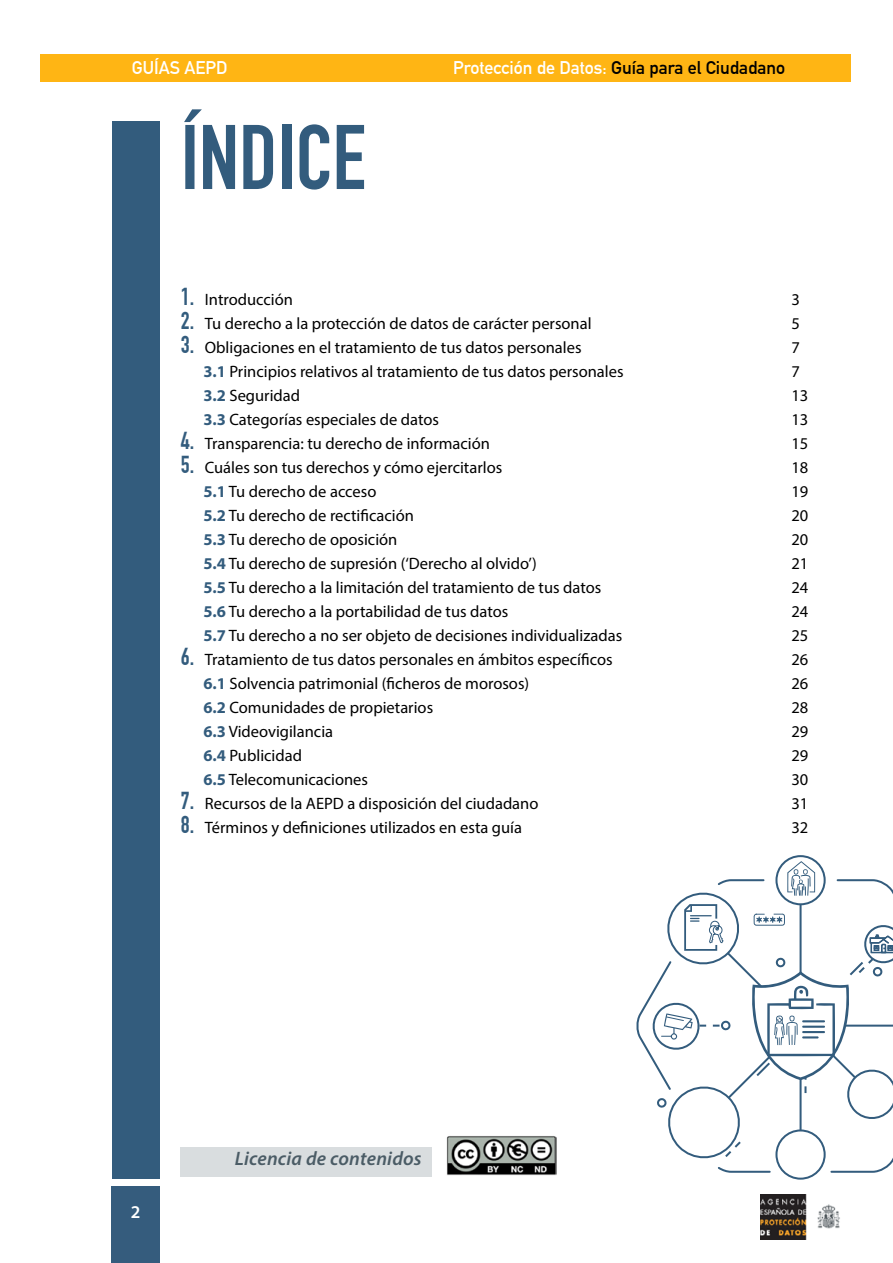
<style>
.page{position:relative;width:893px;height:1263px;background:#fff}
.page>*{position:absolute;margin:0;border:0;box-sizing:border-box;transform-origin:0 0}
.t1{font:700 90px "DIN Condensed";color:#335c7d}
.t2{font:italic 600 19.5px "Myriad Pro";letter-spacing:.01em;color:#4b5c66}
.t3{font:700 18px "DIN Alternate";color:#000}
.t4{font:700 18px "DIN Alternate";color:#fff}
.t5{font:600 18px "Myriad Pro";color:#fff}
.t6{font:16.5px "Myriad Pro";color:#000}
.s1{color:#fff}
.s2{font-family:"DIN Condensed";font-weight:700;font-size:24px;color:#335c7d}
.s3{font-weight:700;color:#335c7d}
</style>
<div class="page">
<div style="left:40px;top:54px;width:810px;height:27px;background:#ffb514"></div>
<div style="left:112px;top:1186px;width:48px;height:77px;background:#355c7d"></div>
<img style="left:760px;top:1195px;width:80px;height:45px">
<div style="left:112px;top:122px;width:48px;height:1057px;background:#335c7d"></div>
<svg style="left:776px;top:856px;width:49px;height:48px"></svg>
<div style="left:775px;top:855px;width:51px;height:50px;border:2px solid #335c7d;border-radius:50%"></div>
<svg style="left:776px;top:1130px;width:49px;height:49px"></svg>
<svg style="left:649px;top:861px;width:244px;height:313px"></svg>
<img style="left:446px;top:1136px;width:111px;height:39px">
<div style="left:181px;top:1148px;width:251px;height:29px;background:#d9dddf"></div>
<p class="t4" style="left:132px;top:54px;width:97px">GUÍAS AEPD</p>
<h1 class="t1" style="left:181px;top:105px;width:186px">ÍNDICE</h1>
<p class="t3" style="left:453px;top:54px;width:333px"><span class="s1">Protección de Datos:</span> Guía para el Ciudadano</p>
<p class="t6" style="left:181px;top:290px;width:114px"><span class="s2">1.</span> Introducción</p>
<p class="t6" style="left:791px;top:290px;width:10px">3</p>
<p class="t6" style="left:181px;top:314px;width:412px"><span class="s2">2.</span> Tu derecho a la protección de datos de carácter personal</p>
<p class="t6" style="left:791px;top:314px;width:10px">5</p>
<p class="t6" style="left:181px;top:338px;width:402px"><span class="s2">3.</span> Obligaciones en el tratamiento de tus datos personales</p>
<p class="t6" style="left:791px;top:338px;width:10px">7</p>
<p class="t6" style="left:203px;top:362px;width:422px"><span class="s3">3.1</span> Principios relativos al tratamiento de tus datos personales</p>
<p class="t6" style="left:791px;top:362px;width:10px">7</p>
<p class="t6" style="left:203px;top:386px;width:98px"><span class="s3">3.2</span> Seguridad</p>
<p class="t6" style="left:791px;top:386px;width:18px">13</p>
<p class="t6" style="left:203px;top:410px;width:237px"><span class="s3">3.3</span> Categorías especiales de datos</p>
<p class="t6" style="left:791px;top:410px;width:18px">13</p>
<p class="t6" style="left:181px;top:434px;width:311px"><span class="s2">4.</span> Transparencia: tu derecho de información</p>
<p class="t6" style="left:791px;top:434px;width:18px">15</p>
<p class="t6" style="left:181px;top:458px;width:323px"><span class="s2">5.</span> Cuáles son tus derechos y cómo ejercitarlos</p>
<p class="t6" style="left:791px;top:458px;width:18px">18</p>
<p class="t6" style="left:203px;top:482px;width:175px"><span class="s3">5.1</span> Tu derecho de acceso</p>
<p class="t6" style="left:791px;top:482px;width:18px">19</p>
<p class="t6" style="left:203px;top:506px;width:212px"><span class="s3">5.2</span> Tu derecho de rectificación</p>
<p class="t6" style="left:791px;top:506px;width:18px">20</p>
<p class="t6" style="left:203px;top:530px;width:196px"><span class="s3">5.3</span> Tu derecho de oposición</p>
<p class="t6" style="left:791px;top:530px;width:18px">20</p>
<p class="t6" style="left:203px;top:554px;width:335px"><span class="s3">5.4</span> Tu derecho de supresión (‘Derecho al olvido’)</p>
<p class="t6" style="left:791px;top:554px;width:18px">21</p>
<p class="t6" style="left:203px;top:578px;width:399px"><span class="s3">5.5</span> Tu derecho a la limitación del tratamiento de tus datos</p>
<p class="t6" style="left:791px;top:578px;width:18px">24</p>
<p class="t6" style="left:203px;top:602px;width:306px"><span class="s3">5.6</span> Tu derecho a la portabilidad de tus datos</p>
<p class="t6" style="left:791px;top:602px;width:18px">24</p>
<p class="t6" style="left:203px;top:626px;width:420px"><span class="s3">5.7</span> Tu derecho a no ser objeto de decisiones individualizadas</p>
<p class="t6" style="left:791px;top:626px;width:18px">25</p>
<p class="t6" style="left:181px;top:650px;width:433px"><span class="s2">6.</span> Tratamiento de tus datos personales en ámbitos específicos</p>
<p class="t6" style="left:791px;top:650px;width:18px">26</p>
<p class="t6" style="left:203px;top:674px;width:327px"><span class="s3">6.1</span> Solvencia patrimonial (ficheros de morosos)</p>
<p class="t6" style="left:791px;top:674px;width:18px">26</p>
<p class="t6" style="left:203px;top:698px;width:231px"><span class="s3">6.2</span> Comunidades de propietarios</p>
<p class="t6" style="left:791px;top:698px;width:18px">28</p>
<p class="t6" style="left:203px;top:722px;width:131px"><span class="s3">6.3</span> Videovigilancia</p>
<p class="t6" style="left:791px;top:722px;width:18px">29</p>
<p class="t6" style="left:203px;top:746px;width:100px"><span class="s3">6.4</span> Publicidad</p>
<p class="t6" style="left:791px;top:746px;width:18px">29</p>
<p class="t6" style="left:203px;top:770px;width:166px"><span class="s3">6.5</span> Telecomunicaciones</p>
<p class="t6" style="left:791px;top:770px;width:18px">30</p>
<p class="t6" style="left:181px;top:794px;width:359px"><span class="s2">7.</span> Recursos de la AEPD a disposición del ciudadano</p>
<p class="t6" style="left:791px;top:794px;width:18px">31</p>
<p class="t6" style="left:181px;top:818px;width:343px"><span class="s2">8.</span> Términos y definiciones utilizados en esta guía</p>
<p class="t6" style="left:791px;top:818px;width:18px">32</p>
<p class="t5" style="left:131px;top:1201px;width:11px">2</p>
<p class="t2" style="left:235px;top:1146px;width:188px">Licencia de contenidos</p>
</div>
